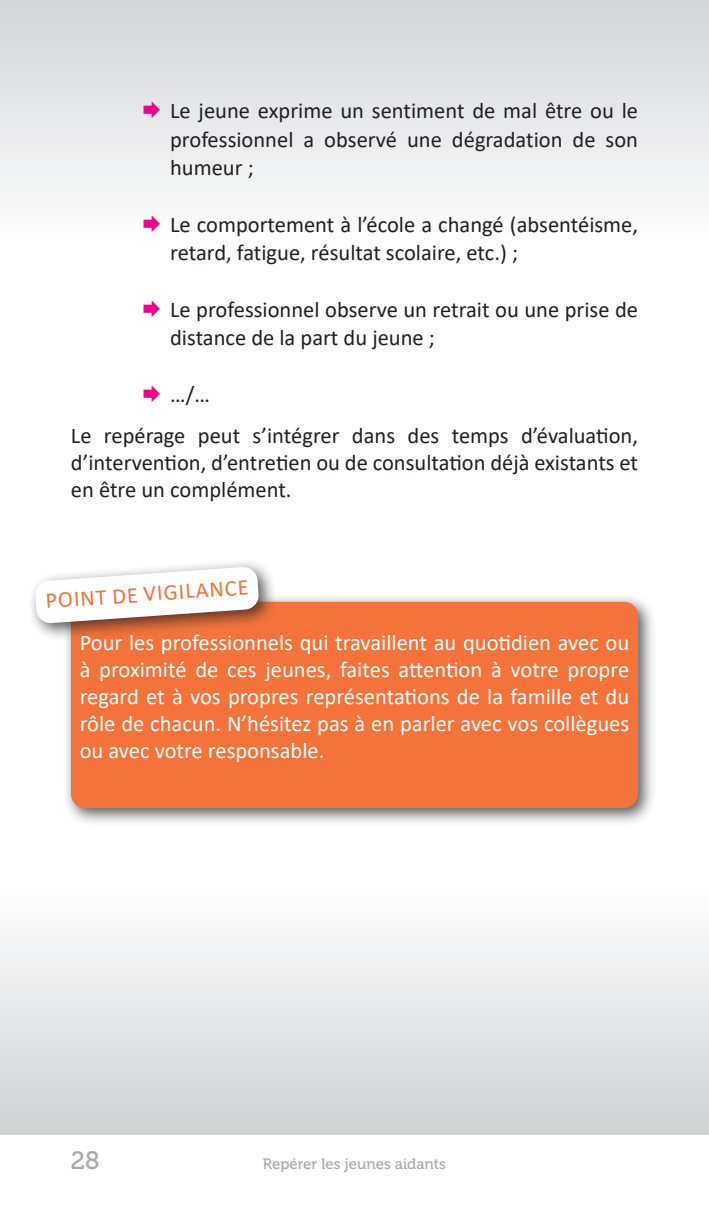
<style>
.page{position:relative;width:709px;height:1205px;background:#fff}
.page>*{position:absolute;margin:0;border:0;box-sizing:border-box;transform-origin:0 0}
.t1{font:25px "Museo 500";color:#a8a9ad}
.t2{font:22.5px/28.2px "Calibri";color:#231f20}
.t3{font:22.5px/27px "Calibri";color:#fff;text-align:justify}
.t4{font:22.5px "Calibri";color:#f3733a}
.t5{font:15px "Museo 500";color:#a8a9ad}
.s1{color:#ed028c}
</style>
<div class="page">
<div style="left:0;top:887px;width:709px;height:247px;background:linear-gradient(to bottom,#fefeff,#d0d2d4)"></div>
<div style="left:0;top:0;width:709px;height:247px;background:linear-gradient(to bottom,#d4d5d7,#fefefe)"></div>
<div style="left:62px;top:593px;width:594px;height:234px;background:#231f20;opacity:.75"></div>
<div style="left:71px;top:602px;width:567px;height:206px;background:#f3733a;border-radius:14px"></div>
<div style="left:28px;top:559px;width:249px;height:82px;background:#231f20;opacity:.75"></div>
<svg style="left:35px;top:566px;width:224px;height:57px"></svg>
<p class="t2" style="left:170px;top:96px;width:469px;text-align:justify;text-indent:-28px"><span class="s1">◻</span> Le jeune exprime un sentiment de mal être ou le professionnel a observé une dégradation de son humeur ;</p>
<p class="t2" style="left:170px;top:210px;width:469px;text-indent:-28px"><span class="s1">◻</span> Le comportement à l’école a changé (absentéisme, retard, fatigue, résultat scolaire, etc.) ;</p>
<p class="t2" style="left:170px;top:295px;width:469px;text-indent:-28px"><span class="s1">◻</span> Le professionnel observe un retrait ou une prise de distance de la part du jeune ;</p>
<p class="t2" style="left:71px;top:373px;width:568px;line-height:41.2px;text-indent:71px"><span class="s1">◻</span> …/…<br>Le repérage peut s’intégrer dans des temps d’évaluation,</p>
<p class="t2" style="left:71px;top:448px;width:568px;line-height:27px">d’intervention, d’entretien ou de consultation déjà existants et en être un complément.</p>
<p class="t4" style="left:45px;top:585px;width:205px;rotate:-4deg">POINT DE VIGILANCE</p>
<p class="t3" style="left:80px;top:629px;width:551px">Pour les professionnels qui travaillent au quotidien avec ou à proximité de ces jeunes, faites attention à votre propre regard et à vos propres représentations de la famille et du rôle de chacun. N’hésitez pas à en parler avec vos collègues ou avec votre responsable.</p>
<p class="t1" style="left:71px;top:1147px;width:30px">28</p>
<p class="t5" style="left:263px;top:1155px;width:184px">Repérer les jeunes aidants</p>
</div>
